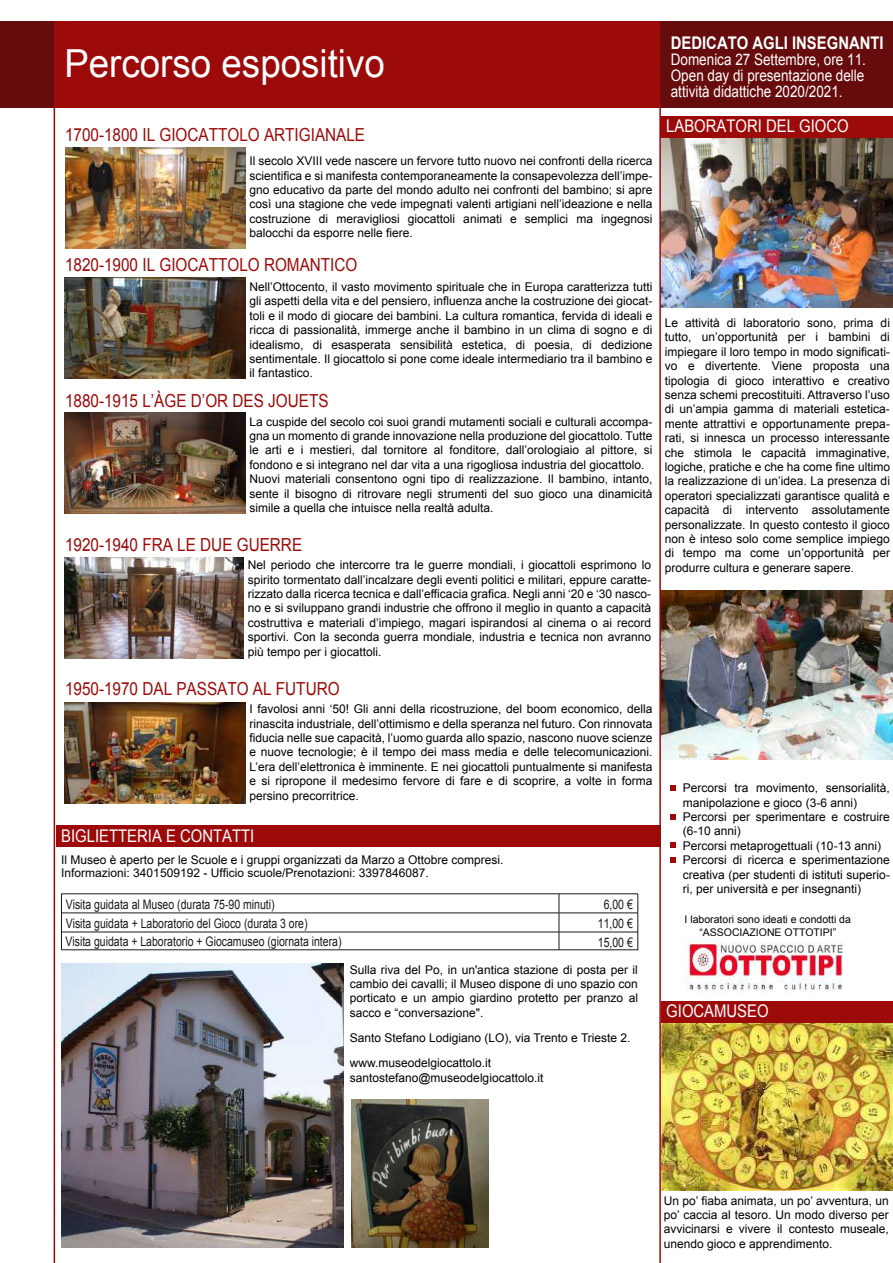
<style>
.page{position:relative;width:893px;height:1263px;background:#fff}
.page>*{position:absolute;margin:0;border:0;box-sizing:border-box;transform-origin:0 0}
.t1{font:38.7px "Arial";color:#fff;scale:.95 1}
.t2{font:18px "Arial";color:#9d0a0a;scale:.85 1}
.t3{font:17.4px "Arial";color:#fff;scale:.85 1}
.t4{font:700 17.4px "Arial";color:#fff;scale:.85 1}
.t5{font:15.9px/16.2px "Arial";color:#fff;text-align:justify;scale:.85 1}
.t6{font:13.2px/18.6px "Arial";color:#1a171b;scale:.8 1}
.t7{font:12px/14.4px "Arial";color:#000;text-align:justify}
.t8{font:10.5px/12.6px "Arial";color:#000;text-align:center}
</style>
<div class="page">
<img style="left:661px;top:591px;width:232px;height:169px">
<img style="left:661px;top:137px;width:232px;height:171px">
<hr style="left:54px;top:104px;width:1px;height:1159px;background:#9d0a0a">
<div style="left:0;top:21px;width:893px;height:87px;background:#660c0c"></div>
<div style="left:54px;top:21px;width:606px;height:87px;background:#9d0a0a"></div>
<hr style="left:61px;top:893px;width:498px;height:1px;background:#1a171b">
<hr style="left:61px;top:894px;width:1px;height:56px;background:#1a171b">
<hr style="left:559px;top:893px;width:79px;height:1px;background:#1a171b">
<svg style="left:559px;top:894px;width:1px;height:19px"></svg>
<svg style="left:638px;top:894px;width:1px;height:19px"></svg>
<hr style="left:61px;top:913px;width:498px;height:1px;background:#1a171b">
<hr style="left:559px;top:913px;width:79px;height:1px;background:#1a171b">
<hr style="left:559px;top:913px;width:1px;height:37px;background:#1a171b">
<hr style="left:638px;top:913px;width:1px;height:37px;background:#1a171b">
<hr style="left:61px;top:932px;width:498px;height:1px;background:#1a171b">
<hr style="left:559px;top:932px;width:79px;height:1px;background:#1a171b">
<hr style="left:61px;top:949px;width:577px;height:1px;background:#1a171b">
<div style="left:56px;top:825px;width:604px;height:21px;background:#9d0a0a"></div>
<img style="left:65px;top:147px;width:180px;height:101px">
<img style="left:65px;top:557px;width:178px;height:101px">
<img style="left:65px;top:412px;width:180px;height:101px">
<img style="left:65px;top:278px;width:180px;height:100px">
<img style="left:65px;top:702px;width:180px;height:101px">
<div style="left:661px;top:116px;width:232px;height:21px;background:#9d0a0a"></div>
<svg style="left:670px;top:786px;width:5px;height:5px"></svg>
<svg style="left:670px;top:814px;width:5px;height:5px"></svg>
<svg style="left:670px;top:843px;width:5px;height:5px"></svg>
<svg style="left:670px;top:857px;width:5px;height:6px"></svg>
<img style="left:661px;top:1023px;width:232px;height:168px">
<div style="left:661px;top:1001px;width:232px;height:22px;background:#9d0a0a"></div>
<hr style="left:659px;top:104px;width:2px;height:1159px;background:#9d0a0a">
<img style="left:351px;top:1100px;width:137px;height:147px">
<img style="left:61px;top:963px;width:282px;height:284px">
<img style="left:682px;top:936px;width:161px;height:56px">
<h1 class="t1" style="left:64px;top:42px;width:339px">Percorso espositivo</h1>
<h2 class="t2" style="left:65px;top:125px;width:355px">1700-1800 IL GIOCATTOLO ARTIGIANALE</h2>
<p class="t7" style="left:249px;top:154px;width:405px">Il secolo XVIII vede nascere un fervore tutto nuovo nei confronti della ricerca scientifica e si manifesta contemporaneamente la consapevolezza dell’impe&shy;gno educativo da parte del mondo adulto nei confronti del bambino; si apre così una stagione che vede impegnati valenti artigiani nell’ideazione e nella costruzione di meravigliosi giocattoli animati e semplici ma ingegnosi balocchi da esporre nelle fiere.</p>
<h2 class="t2" style="left:65px;top:255px;width:346px">1820-1900 IL GIOCATTOLO ROMANTICO</h2>
<p class="t7" style="left:249px;top:280px;width:405px">Nell’Ottocento, il vasto movimento spirituale che in Europa caratterizza tutti gli aspetti della vita e del pensiero, influenza anche la costruzione dei giocat&shy;toli e il modo di giocare dei bambini. La cultura romantica, fervida di ideali e ricca di passionalità, immerge anche il bambino in un clima di sogno e di idealismo, di esasperata sensibilità estetica, di poesia, di dedizione sentimentale. Il giocattolo si pone come ideale intermediario tra il bambino e il fantastico.</p>
<h2 class="t2" style="left:65px;top:390px;width:312px">1880-1915 L’ÀGE D’OR DES JOUETS</h2>
<p class="t7" style="left:249px;top:414px;width:405px;text-align:left">La cuspide del secolo coi suoi grandi mutamenti sociali e culturali accompa&shy;gna un momento di grande innovazione nella produzione del giocattolo. Tutte le arti e i mestieri, dal tornitore al fonditore, dall’orologiaio al pittore, si fondono e si integrano nel dar vita a una rigogliosa industria del giocattolo.<br>Nuovi materiali consentono ogni tipo di realizzazione. Il bambino, intanto, sente il bisogno di ritrovare negli strumenti del suo gioco una dinamicità simile a quella che intuisce nella realtà adulta.</p>
<h2 class="t2" style="left:65px;top:535px;width:281px">1920-1940 FRA LE DUE GUERRE</h2>
<p class="t7" style="left:248px;top:558px;width:405px">Nel periodo che intercorre tra le guerre mondiali, i giocattoli esprimono lo spirito tormentato dall’incalzare degli eventi politici e militari, eppure caratte&shy;rizzato dalla ricerca tecnica e dall’efficacia grafica. Negli anni ‘20 e ‘30 nasco&shy;no e si sviluppano grandi industrie che offrono il meglio in quanto a capacità costruttiva e materiali d’impiego, magari ispirandosi al cinema o ai record sportivi. Con la seconda guerra mondiale, industria e tecnica non avranno più tempo per i giocattoli.</p>
<h2 class="t2" style="left:65px;top:679px;width:325px">1950-1970 DAL PASSATO AL FUTURO</h2>
<p class="t7" style="left:249px;top:702px;width:405px">I favolosi anni ‘50! Gli anni della ricostruzione, del boom economico, della rinascita industriale, dell’ottimismo e della speranza nel futuro. Con rinnovata fiducia nelle sue capacità, l’uomo guarda allo spazio, nascono nuove scienze e nuove tecnologie; è il tempo dei mass media e delle telecomunicazioni.<br>L’era dell’elettronica è imminente. E nei giocattoli puntualmente si manifesta e si ripropone il medesimo fervore di fare e di scoprire, a volte in forma persino precorritrice.</p>
<h3 class="t3" style="left:61px;top:827px;width:229px">BIGLIETTERIA E CONTATTI</h3>
<p class="t7" style="left:61px;top:853px;width:444px;line-height:13px">Il Museo è aperto per le Scuole e i gruppi organizzati da Marzo a Ottobre compresi.<br>Informazioni: 3401509192 - Ufficio scuole/Prenotazioni: 3397846087.</p>
<p class="t6" style="left:65px;top:895px;width:347px">Visita guidata al Museo (durata 75-90 minuti)<br>Visita guidata + Laboratorio del Gioco (durata 3 ore)<br>Visita guidata + Laboratorio + Giocamuseo (giornata intera)</p>
<p class="t6" style="left:604px;top:895px;width:38px">6,00 €</p>
<p class="t6" style="left:598px;top:914px;width:45px">11,00 €<br>15,00 €</p>
<p class="t7" style="left:350px;top:962px;width:290px">Sulla riva del Po, in un'antica stazione di posta per il cambio dei cavalli; il Museo dispone di uno spazio con porticato e un ampio giardino protetto per pranzo al sacco e “conversazione".</p>
<p class="t7" style="left:350px;top:1025px;width:282px;line-height:25.2px">Santo Stefano Lodigiano (LO), via Trento e Trieste 2. www.museodelgiocattolo.it</p>
<p class="t7" style="left:350px;top:1070px;width:195px">santostefano@museodelgiocattolo.it</p>
<h3 class="t4" style="left:671px;top:33px;width:252px">DEDICATO AGLI INSEGNANTI</h3>
<h3 class="t5" style="left:671px;top:51px;width:231px">Domenica 27 Settembre, ore 11.<br>Open day di presentazione delle attività didattiche 2020/2021.</h3>
<h3 class="t3" style="left:666px;top:116px;width:216px">LABORATORI DEL GIOCO</h3>
<p class="t7" style="left:665px;top:316px;width:227px">Le attività di laboratorio sono, prima di tutto, un’opportunità per i bambini di impiegare il loro tempo in modo significati&shy;vo e divertente. Viene proposta una tipologia di gioco interattivo e creativo senza schemi precostituiti. Attraverso l’uso di un’ampia gamma di materiali estetica&shy;mente attrattivi e opportunamente prepa&shy;rati, si innesca un processo interessante che stimola le capacità immaginative, logiche, pratiche e che ha come fine ultimo la realizzazione di un’idea. La presenza di operatori specializzati garantisce qualità e capacità di intervento assolutamente personalizzate. In questo contesto il gioco non è inteso solo come semplice impiego di tempo ma come un’opportunità per produrre cultura e generare sapere.</p>
<p class="t7" style="left:683px;top:781px;width:209px;text-align:left">Percorsi tra movimento, sensorialità, manipolazione e gioco (3-6 anni)<br>Percorsi per sperimentare e costruire (6-10 anni)<br>Percorsi metaprogettuali (10-13 anni)<br>Percorsi di ricerca e sperimentazione creativa (per studenti di istituti superio&shy;ri, per università e per insegnanti)</p>
<p class="t8" style="left:685px;top:913px;width:168px">I laboratori sono ideati e condotti da “ASSOCIAZIONE OTTOTIPI”</p>
<h3 class="t3" style="left:666px;top:1001px;width:122px">GIOCAMUSEO</h3>
<p class="t7" style="left:664px;top:1193px;width:227px">Un po’ fiaba animata, un po’ avventura, un po’ caccia al tesoro. Un modo diverso per avvicinarsi e vivere il contesto museale, unendo gioco e apprendimento.</p>
</div>
